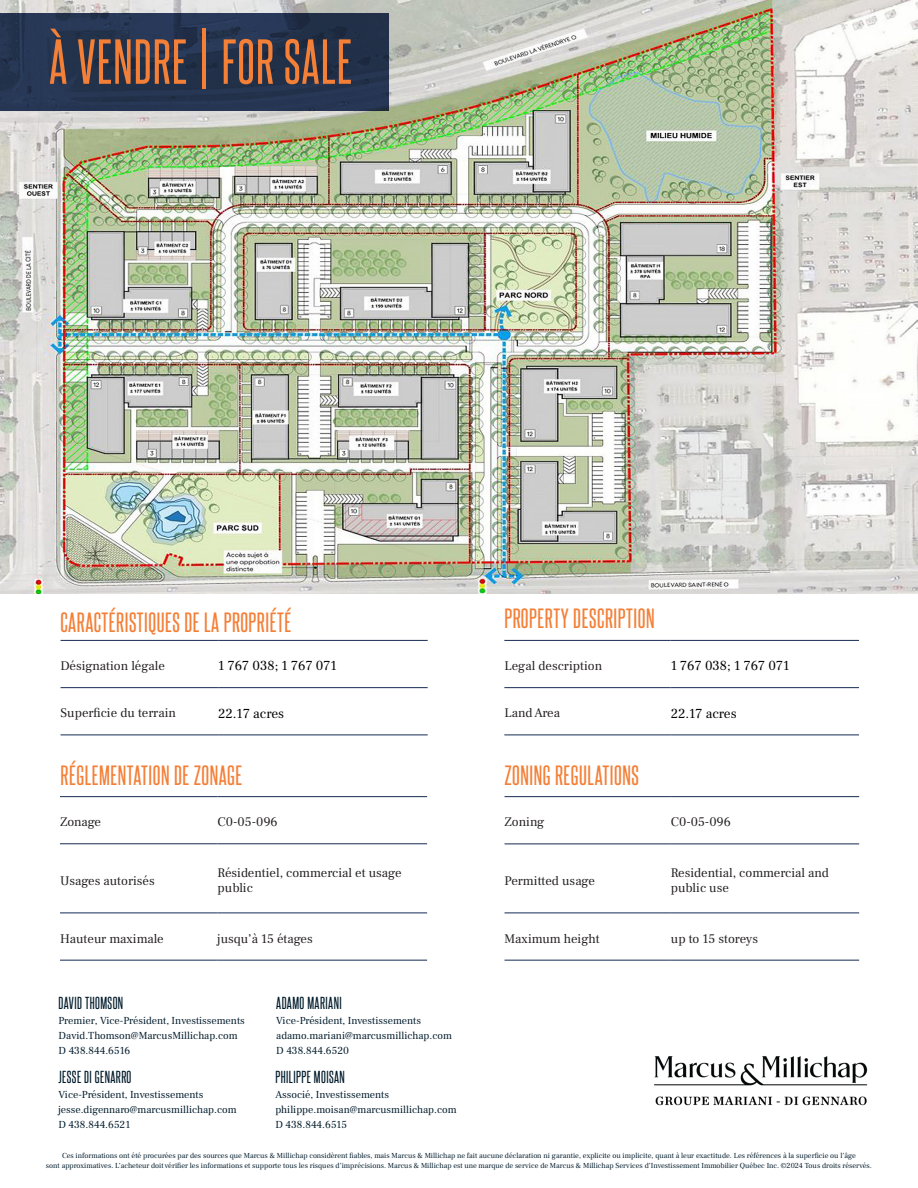
<style>
.page{position:relative;width:918px;height:1188px;background:#fff}
.page>*{position:absolute;margin:0;border:0;box-sizing:border-box;transform-origin:0 0}
.t1{font:54px "Steelfish Rg";letter-spacing:.025em;color:#f47f37}
.t2{font:24px "Steelfish Rg";letter-spacing:.025em;color:#f47f37}
.Footer_Name{font:15px "Steelfish Rg";letter-spacing:.03em;color:#001b2b}
.t3{font:13.5px "Frank Ruhl Libre";color:#000}
.Body_Copy{font:12.9px/15.5px "Frank Ruhl Libre";color:#231f20}
.t4{font:10.5px "Frank Ruhl Libre";color:#001b2b}
.t5{font:7.5px/9.8px "Frank Ruhl Libre";color:#001b2b;text-align:center}
.s1{font-size:61.5px}
</style>
<div class="page">
<img style="left:0;top:0;width:918px;height:594px">
<hr style="left:61px;top:640px;width:157px;height:1px;background:#162b53">
<hr style="left:218px;top:640px;width:210px;height:1px;background:#162b53">
<hr style="left:61px;top:687px;width:157px;height:1px;background:#162b53">
<hr style="left:218px;top:687px;width:210px;height:1px;background:#162b53">
<hr style="left:61px;top:735px;width:157px;height:1px;background:#162b53">
<hr style="left:218px;top:735px;width:210px;height:1px;background:#162b53">
<hr style="left:504px;top:640px;width:167px;height:1px;background:#162b53">
<hr style="left:671px;top:640px;width:188px;height:1px;background:#162b53">
<hr style="left:504px;top:687px;width:167px;height:1px;background:#162b53">
<hr style="left:671px;top:687px;width:188px;height:1px;background:#162b53">
<hr style="left:504px;top:735px;width:167px;height:1px;background:#162b53">
<hr style="left:671px;top:735px;width:188px;height:1px;background:#162b53">
<img style="left:654px;top:1056px;width:214px;height:50px">
<hr style="left:60px;top:796px;width:158px;height:1px;background:#162b53">
<hr style="left:218px;top:796px;width:209px;height:1px;background:#162b53">
<hr style="left:60px;top:844px;width:158px;height:1px;background:#162b53">
<hr style="left:218px;top:844px;width:209px;height:1px;background:#162b53">
<hr style="left:60px;top:913px;width:158px;height:1px;background:#162b53">
<hr style="left:218px;top:913px;width:209px;height:1px;background:#162b53">
<hr style="left:60px;top:960px;width:158px;height:1px;background:#162b53">
<hr style="left:218px;top:960px;width:209px;height:1px;background:#162b53">
<hr style="left:505px;top:796px;width:166px;height:1px;background:#162b53">
<hr style="left:671px;top:796px;width:188px;height:1px;background:#162b53">
<hr style="left:505px;top:844px;width:166px;height:1px;background:#162b53">
<hr style="left:671px;top:844px;width:188px;height:1px;background:#162b53">
<hr style="left:505px;top:913px;width:166px;height:1px;background:#162b53">
<hr style="left:671px;top:913px;width:188px;height:1px;background:#162b53">
<hr style="left:505px;top:960px;width:166px;height:1px;background:#162b53">
<hr style="left:671px;top:960px;width:188px;height:1px;background:#162b53">
<svg style="left:0;top:13px;width:389px;height:97px;background:#23334e"></svg>
<p class="t1" style="left:49px;top:29px;width:304px">À VENDRE <span class="s1">|</span> FOR SALE</p>
<p class="t2" style="left:60px;top:607px;width:232px">CARACTÉRISTIQUES DE LA PROPRIÉTÉ</p>
<p class="Body_Copy" style="left:61px;top:658px;width:106px">Désignation légale</p>
<p class="t3" style="left:218px;top:658px;width:120px">1 767 038; 1 767 071</p>
<p class="Body_Copy" style="left:61px;top:705px;width:117px">Superficie du terrain</p>
<p class="t3" style="left:218px;top:705px;width:68px">22.17 acres</p>
<p class="t2" style="left:504px;top:604px;width:152px">PROPERTY DESCRIPTION</p>
<p class="Body_Copy" style="left:504px;top:658px;width:99px">Legal description</p>
<p class="t3" style="left:671px;top:658px;width:120px">1 767 038; 1 767 071</p>
<p class="Body_Copy" style="left:504px;top:705px;width:57px">Land Area</p>
<p class="t3" style="left:671px;top:705px;width:68px">22.17 acres</p>
<p class="t2" style="left:60px;top:761px;width:183px">RÉGLEMENTATION DE ZONAGE</p>
<p class="t2" style="left:504px;top:761px;width:136px">ZONING REGULATIONS</p>
<p class="Body_Copy" style="left:60px;top:814px;width:43px">Zonage</p>
<p class="Body_Copy" style="left:218px;top:814px;width:62px">C0-05-096</p>
<p class="Body_Copy" style="left:505px;top:814px;width:42px">Zoning</p>
<p class="Body_Copy" style="left:671px;top:814px;width:62px">C0-05-096</p>
<p class="Body_Copy" style="left:60px;top:873px;width:96px">Usages autorisés</p>
<p class="Body_Copy" style="left:218px;top:865px;width:185px">Résidentiel, commercial et usage public</p>
<p class="Body_Copy" style="left:60px;top:931px;width:105px">Hauteur maximale</p>
<p class="Body_Copy" style="left:218px;top:931px;width:97px">jusqu’à 15 étages</p>
<p class="Footer_Name" style="left:59px;top:993px;width:66px">DAVID THOMSON</p>
<p class="t4" style="left:59px;top:1014px;width:188px">Premier, Vice-Président, Investissements</p>
<p class="t4" style="left:59px;top:1029px;width:181px">David.Thomson@MarcusMillichap.com</p>
<p class="t4" style="left:59px;top:1044px;width:73px">D 438.844.6516</p>
<p class="Footer_Name" style="left:58px;top:1067px;width:74px">JESSE DI GENARRO</p>
<p class="t4" style="left:58px;top:1088px;width:146px">Vice-Président, Investissements</p>
<p class="t4" style="left:58px;top:1103px;width:180px">jesse.digennaro@marcusmillichap.com</p>
<p class="t4" style="left:58px;top:1118px;width:73px">D 438.844.6521</p>
<p class="Footer_Name" style="left:276px;top:994px;width:67px">ADAMO MARIANI</p>
<p class="t4" style="left:276px;top:1014px;width:146px">Vice-Président, Investissements</p>
<p class="t4" style="left:276px;top:1029px;width:177px">adamo.mariani@marcusmillichap.com</p>
<p class="t4" style="left:276px;top:1044px;width:74px">D 438.844.6520</p>
<p class="Footer_Name" style="left:275px;top:1067px;width:71px">PHILIPPE MOISAN</p>
<p class="t4" style="left:275px;top:1088px;width:115px">Associé, Investissements</p>
<p class="t4" style="left:275px;top:1103px;width:183px">philippe.moisan@marcusmillichap.com</p>
<p class="t4" style="left:275px;top:1118px;width:73px">D 438.844.6515</p>
<p class="Body_Copy" style="left:505px;top:873px;width:92px">Permitted usage</p>
<p class="Body_Copy" style="left:671px;top:865px;width:160px">Residential, commercial and public use</p>
<p class="Body_Copy" style="left:505px;top:931px;width:97px">Maximum height</p>
<p class="Body_Copy" style="left:671px;top:931px;width:89px">up to 15 storeys</p>
<p class="t5" style="left:46px;top:1151px;width:828px">Ces informations ont été procurées par des sources que Marcus &amp; Millichap considèrent fiables, mais Marcus &amp; Millichap ne fait aucune déclaration ni garantie, explicite ou implicite, quant à leur exactitude. Les références à la superficie ou l’âge<br>sont approximatives. L’acheteur doit vérifier les informations et supporte tous les risques d’imprécisions. Marcus &amp; Millichap est une marque de service de Marcus &amp; Millichap Services d’Investissement Immobilier Québec Inc. ©2024 Tous droits réservés.</p>
</div>
